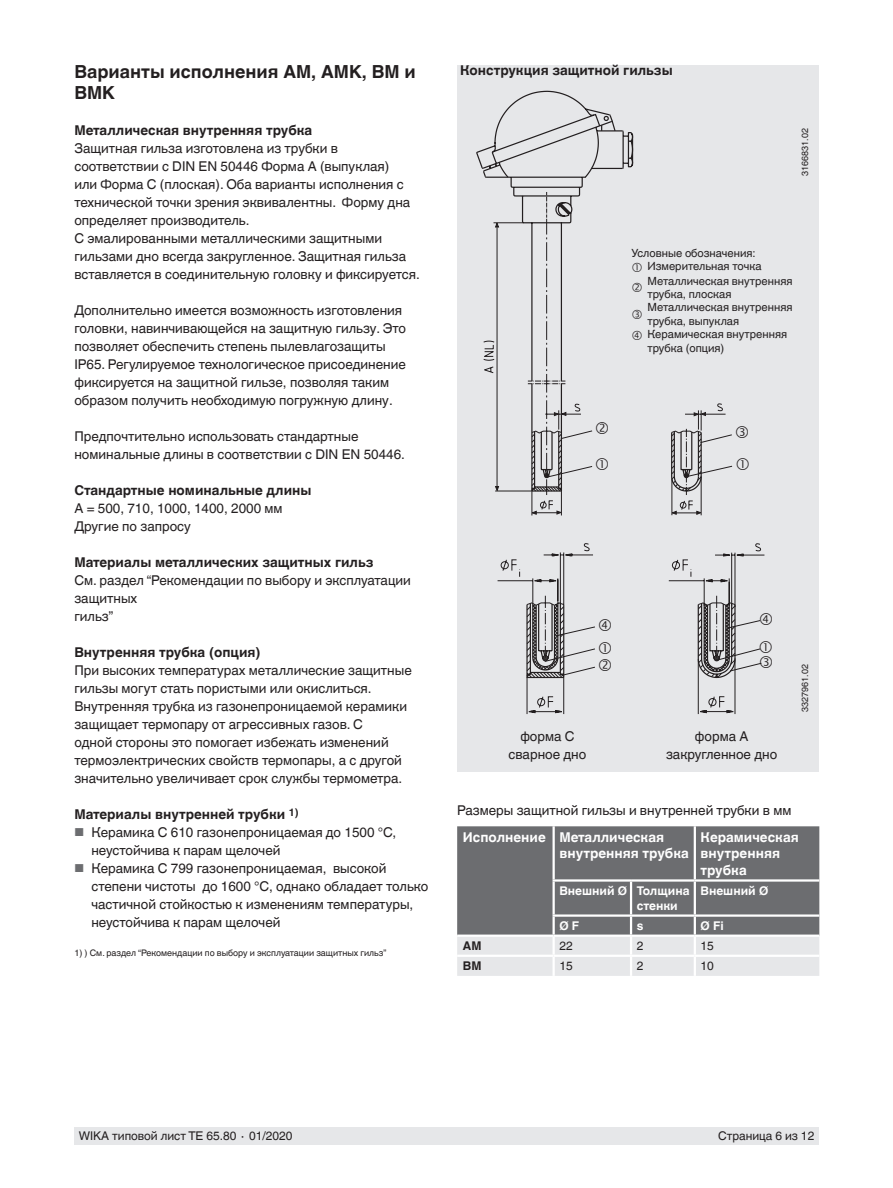
<style>
.page{position:relative;width:893px;height:1188px;background:#fff}
.page>*{position:absolute;margin:0;border:0;box-sizing:border-box;transform-origin:0 0}
.t1{font:700 18px/21px "Helvetica World";color:#231f20}
.t2{font:13.5px/18px "Helvetica World";color:#231f20}
.t3{font:700 13.5px "Helvetica World";color:#231f20}
.t4{font:700 13.5px/16.5px "Helvetica World";color:#fff}
.t5{font:12px "Helvetica World";color:#231f20}
.t6{font:700 12px/15px "Helvetica World";color:#fff}
.t7{font:700 12px "Helvetica World";color:#231f20}
.t8{font:11.25px/13.4px "Helvetica World";color:#231f20}
.t9{font:9px "Helvetica World";color:#231f20}
.s1{font-size:11.55px;color:#6c6d70}
</style>
<div class="page">
<div style="left:74px;top:1128px;width:745px;height:17px;background:#e6e7e9"></div>
<div style="left:457px;top:65px;width:362px;height:707px;background:#e6e7e9"></div>
<svg style="left:457px;top:826px;width:362px;height:150px;background:#919295"></svg>
<hr style="left:554px;top:935px;width:77px;height:2px;background:#fff">
<hr style="left:631px;top:935px;width:64px;height:2px;background:#fff">
<hr style="left:695px;top:935px;width:124px;height:2px;background:#fff">
<hr style="left:552px;top:826px;width:3px;height:53px;background:#fff">
<hr style="left:552px;top:882px;width:3px;height:32px;background:#fff">
<hr style="left:552px;top:917px;width:3px;height:18px;background:#fff">
<hr style="left:457px;top:935px;width:97px;height:2px;background:#fff">
<svg style="left:476px;top:90px;width:158px;height:241px"></svg>
<svg style="left:497px;top:543px;width:268px;height:171px"></svg>
<svg style="left:483px;top:331px;width:250px;height:185px"></svg>
<svg style="left:525px;top:602px;width:240px;height:77px"></svg>
<h1 class="t1" style="left:74px;top:61px;width:343px">Варианты исполнения AM, AMK, BM и<br>BMK</h1>
<p class="t3" style="left:74px;top:123px;width:239px">Металлическая внутренняя трубка</p>
<p class="t2" style="left:74px;top:139px;width:347px">Защитная гильза изготовлена из трубки в соответствии с DIN EN 50446 Форма A (выпуклая)<br>или Форма C (плоская). Оба варианты исполнения с технической точки зрения эквивалентны. Форму дна определяет производитель.<br>С эмалированными металлическими защитными гильзами дно всегда закругленное. Защитная гильза вставляется в соединительную головку и фиксируется.</p>
<p class="t2" style="left:74px;top:301px;width:333px">Дополнительно имеется возможность изготовления головки, навинчивающейся на защитную гильзу. Это позволяет обеспечить степень пылевлагозащиты IP65. Регулируемое технологическое присоединение фиксируется на защитной гильзе, позволяя таким образом получить необходимую погружную длину.</p>
<p class="t2" style="left:74px;top:427px;width:332px">Предпочтительно использовать стандартные номинальные длины в соответствии с DIN EN 50446.</p>
<p class="t3" style="left:74px;top:483px;width:239px">Стандартные номинальные длины</p>
<p class="t2" style="left:74px;top:499px;width:210px">A = 500, 710, 1000, 1400, 2000 мм<br>Другие по запросу</p>
<p class="t3" style="left:74px;top:555px;width:300px">Материалы металлических защитных гильз</p>
<p class="t2" style="left:74px;top:571px;width:338px">См. раздел “Рекомендации по выбору и эксплуатации защитных<br>гильз”</p>
<p class="t3" style="left:74px;top:645px;width:188px">Внутренняя трубка (опция)</p>
<p class="t2" style="left:74px;top:661px;width:339px">При высоких температурах металлические защитные гильзы могут стать пористыми или окислиться.<br>Внутренняя трубка из газонепроницаемой керамики защищает термопару от агрессивных газов. С<br>одной стороны это помогает избежать изменений термоэлектрических свойств термопары, а с другой значительно увеличивает срок службы термометра.</p>
<p class="t3" style="left:74px;top:807px;width:226px">Материалы внутренней трубки <sup>1)</sup></p>
<p class="t2" style="left:91px;top:823px;width:306px;text-indent:-17px"><span class="s1">■</span> Керамика C 610 газонепроницаемая до 1500 °C, неустойчива к парам щелочей</p>
<p class="t2" style="left:91px;top:859px;width:338px;text-indent:-17px"><span class="s1">■</span> Керамика C 799 газонепроницаемая, высокой степени чистоты до 1600 °C, однако обладает только частичной стойкостью к изменениям температуры, неустойчива к парам щелочей</p>
<p class="t9" style="left:74px;top:947px;width:313px">1) ) См. раздел “Рекомендации по выбору и эксплуатации защитных гильз”</p>
<p class="t3" style="left:460px;top:62px;width:214px">Конструкция защитной гильзы</p>
<p class="t9" style="left:800px;top:176px;width:49px;rotate:-90deg">3166831.02</p>
<p class="t8" style="left:647px;top:246px;width:116px;text-indent:-16px">Условные обозначения:<br>Измерительная точка</p>
<p class="t8" style="left:647px;top:274px;width:147px">Металлическая внутренняя трубка, плоская<br>Металлическая внутренняя трубка, выпуклая<br>Керамическая внутренняя трубка (опция)</p>
<p class="t2" style="left:509px;top:727px;width:79px;text-align:center">форма C сварное дно</p>
<p class="t2" style="left:666px;top:727px;width:113px;text-align:center">форма A закругленное дно</p>
<p class="t9" style="left:800px;top:712px;width:49px;rotate:-90deg">3327961.02</p>
<p class="t2" style="left:457px;top:801px;width:336px">Размеры защитной гильзы и внутренней трубки в мм</p>
<p class="t4" style="left:559px;top:829px;width:131px;text-indent:-96px">Исполнение Металлическая внутренняя трубка</p>
<p class="t4" style="left:701px;top:829px;width:100px">Керамическая внутренняя трубка</p>
<p class="t6" style="left:637px;top:883px;width:54px;text-indent:-77px">Внешний Ø Толщина стенки</p>
<p class="t6" style="left:701px;top:883px;width:69px">Внешний Ø</p>
<p class="t6" style="left:559px;top:918px;width:21px">Ø F</p>
<p class="t6" style="left:637px;top:918px;width:8px">s</p>
<p class="t6" style="left:701px;top:918px;width:25px">Ø Fi</p>
<p class="t7" style="left:463px;top:939px;width:20px">AM</p>
<p class="t5" style="left:559px;top:939px;width:15px">22</p>
<p class="t5" style="left:637px;top:939px;width:8px">2</p>
<p class="t5" style="left:701px;top:939px;width:15px">15</p>
<p class="t7" style="left:463px;top:959px;width:20px">BM</p>
<p class="t5" style="left:559px;top:959px;width:15px">15</p>
<p class="t5" style="left:637px;top:959px;width:8px">2</p>
<p class="t5" style="left:701px;top:959px;width:15px">10</p>
<p class="t5" style="left:79px;top:1129px;width:215px">WIKA типовой лист TE 65.80 ∙ 01/2020</p>
<p class="t5" style="left:718px;top:1129px;width:98px">Страница 6 из 12</p>
</div>
